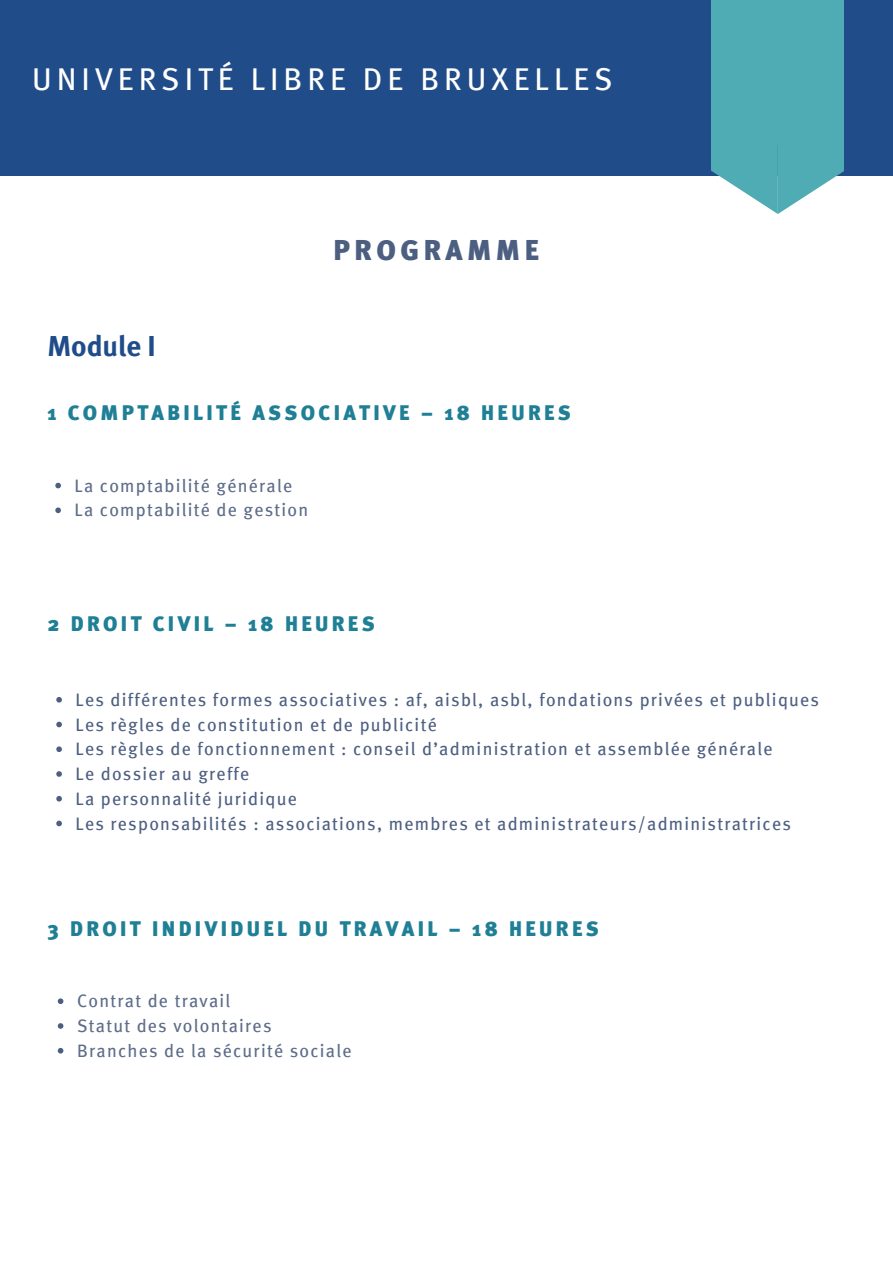
<style>
.page{position:relative;width:893px;height:1264px;background:#fff}
.page>*{position:absolute;margin:0;border:0;box-sizing:border-box;transform-origin:0 0}
.t1{font:31.5px "Meta";letter-spacing:.16em;color:#fff}
.t2{font:700 29.1px "Meta";color:#204d89}
.t3{font:900 28.5px "Meta";letter-spacing:.16em;color:#4d5f81}
.t4{font:900 21px "Meta";letter-spacing:.16em;color:#1f7f95}
.t5{font:18px/24.8px "Meta";letter-spacing:.07em;color:#4d5f81}
.t6{font:18px/24.8px "Meta";letter-spacing:.07em;color:#5d6c89}
</style>
<div class="page">
<div style="left:0;top:0;width:892px;height:175px;background:#204d89"></div>
<div style="left:711px;top:0;width:132px;height:144px;background:#50acb4"></div>
<svg style="left:711px;top:144px;width:132px;height:70px"></svg>
<svg style="left:55px;top:483px;width:6px;height:5px"></svg>
<svg style="left:55px;top:507px;width:6px;height:6px"></svg>
<svg style="left:56px;top:697px;width:6px;height:5px"></svg>
<svg style="left:56px;top:721px;width:6px;height:6px"></svg>
<svg style="left:56px;top:746px;width:6px;height:6px"></svg>
<svg style="left:56px;top:771px;width:6px;height:5px"></svg>
<svg style="left:56px;top:796px;width:6px;height:5px"></svg>
<svg style="left:56px;top:820px;width:6px;height:6px"></svg>
<svg style="left:58px;top:998px;width:5px;height:6px"></svg>
<svg style="left:58px;top:1023px;width:5px;height:5px"></svg>
<svg style="left:58px;top:1047px;width:5px;height:6px"></svg>
<h1 class="t1" style="left:32px;top:61px;width:582px">UNIVERSITÉ LIBRE DE BRUXELLES</h1>
<h2 class="t2" style="left:47px;top:328px;width:110px">Module I</h2>
<h3 class="t3" style="left:333px;top:233px;width:207px">PROGRAMME</h3>
<p class="t4" style="left:47px;top:400px;width:525px">1 COMPTABILITÉ ASSOCIATIVE – 18 HEURES</p>
<p class="t6" style="left:75px;top:473px;width:235px">La comptabilité générale<br>La comptabilité de gestion</p>
<p class="t4" style="left:47px;top:611px;width:329px">2 DROIT CIVIL – 18 HEURES</p>
<p class="t5" style="left:76px;top:687px;width:745px">Les différentes formes associatives : af, aisbl, asbl, fondations privées et publiques Les règles de constitution et de publicité<br>Les règles de fonctionnement : conseil d’administration et assemblée générale<br>Le dossier au greffe<br>La personnalité juridique<br>Les responsabilités : associations, membres et administrateurs/administratrices</p>
<p class="t4" style="left:47px;top:916px;width:553px">3 DROIT INDIVIDUEL DU TRAVAIL – 18 HEURES</p>
<p class="t6" style="left:77px;top:988px;width:276px">Contrat de travail<br>Statut des volontaires<br>Branches de la sécurité sociale</p>
</div>
